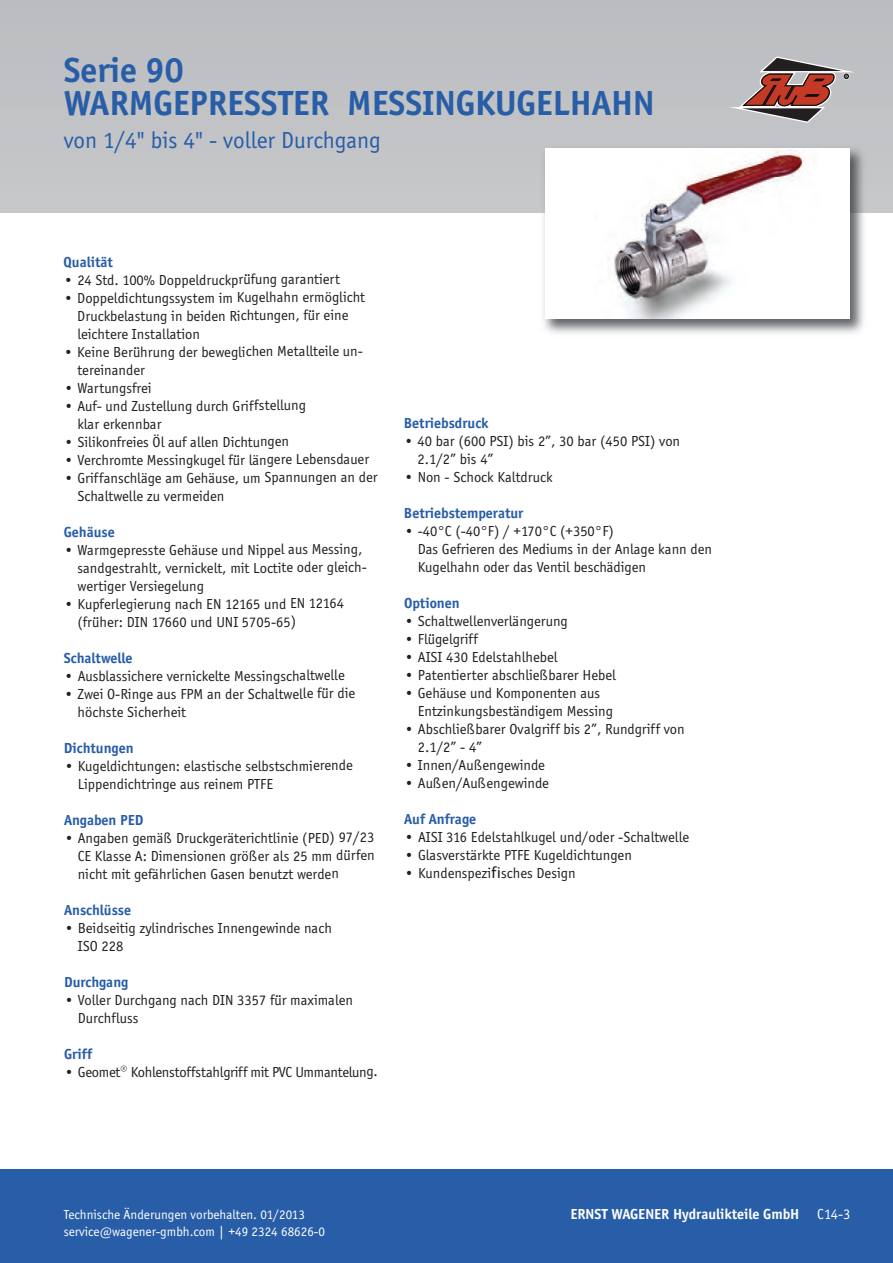
<style>
.page{position:relative;width:893px;height:1263px;background:#fff}
.page>*{position:absolute;margin:0;border:0;box-sizing:border-box;transform-origin:0 0}
.t1{font:700 36px/33px "Officina Sans";color:#285da8}
.t2{font:24px "Officina Sans";color:#285da8}
.t3{font:15px/18px "Officina Sans";color:#231f20}
.t4{font:700 15px "Officina Sans";color:#285da8}
.t5{font:15px "Officina Sans";letter-spacing:-.02em;color:#231f20}
.t6{font:700 15px "Officina Sans";color:#fff}
.t7{font:13.5px "Officina Sans";color:#fff}
.s1{font-family:"Calibri";font-weight:700}
.s2{font-family:"Lucida Grande"}
.s3{font-weight:400}
</style>
<div class="page">
<div style="left:0;top:1169px;width:893px;height:94px;background:#285da8"></div>
<img style="left:539px;top:142px;width:331px;height:192px">
<div style="left:545px;top:149px;width:305px;height:170px;background:#fff"></div>
<img style="left:608px;top:149px;width:197px;height:170px">
<svg style="left:729px;top:56px;width:126px;height:67px;background:#a78c8a"></svg>
<h1 class="t1" style="left:64px;top:53px;width:592px">Serie 90<br>WARMGEPRESSTER MESSINGKUGELHAHN</h1>
<h2 class="t2" style="left:64px;top:126px;width:319px">von 1/4" bis 4" - voller Durchgang</h2>
<p class="t4" style="left:64px;top:253px;width:51px">Qualität</p>
<p class="t3" style="left:64px;top:270px;width:278px">• 24 Std. 100% Doppeldruckpru<span class="s1">̈</span>fung garantiert</p>
<p class="t3" style="left:77px;top:288px;width:289px;text-indent:-14px">• Doppeldichtungssystem im Kugelhahn ermöglicht<br>Druckbelastung in beiden Richtungen, fu<span class="s1">̈</span>r eine leichtere Installation</p>
<p class="t3" style="left:77px;top:342px;width:287px;text-indent:-14px">• Keine Beru<span class="s1">̈</span>hrung der beweglichen Metallteile un&shy;tereinander</p>
<p class="t3" style="left:64px;top:378px;width:89px">• Wartungsfrei</p>
<p class="t3" style="left:77px;top:396px;width:230px;text-indent:-14px">• Auf- und Zustellung durch Griffstellung klar erkennbar</p>
<p class="t3" style="left:64px;top:432px;width:227px">• Silikonfreies Öl auf allen Dichtungen</p>
<p class="t3" style="left:64px;top:450px;width:307px">• Verchromte Messingkugel fu<span class="s1">̈</span>r längere Lebensdauer</p>
<p class="t3" style="left:77px;top:468px;width:302px;text-indent:-14px">• Griffanschläge am Gehäuse, um Spannungen an der<br>Schaltwelle zu vermeiden</p>
<p class="t4" style="left:64px;top:523px;width:53px">Gehäuse</p>
<p class="t3" style="left:78px;top:540px;width:291px;text-indent:-14px">• Warmgepresste Gehäuse und Nippel aus Messing, sandgestrahlt, vernickelt, mit Loctite oder gleich&shy;wertiger Versiegelung</p>
<p class="t3" style="left:78px;top:594px;width:268px;text-indent:-14px">• Kupferlegierung nach EN 12165 und EN 12164 (fru<span class="s1">̈</span>her: DIN 17660 und UNI 5705-65)</p>
<p class="t4" style="left:64px;top:649px;width:70px">Schaltwelle</p>
<p class="t3" style="left:64px;top:666px;width:282px">• Ausblassichere vernickelte Messingschaltwelle</p>
<p class="t3" style="left:78px;top:684px;width:279px;text-indent:-14px">• Zwei O-Ringe aus FPM an der Schaltwelle fu<span class="s1">̈</span>r die höchste Sicherheit</p>
<p class="t4" style="left:64px;top:739px;width:71px">Dichtungen</p>
<p class="t3" style="left:78px;top:756px;width:277px;text-indent:-14px">• Kugeldichtungen: elastische selbstschmierende<br>Lippendichtringe aus reinem PTFE</p>
<p class="t4" style="left:64px;top:811px;width:81px">Angaben PED</p>
<p class="t3" style="left:78px;top:828px;width:299px;text-align:justify;text-indent:-14px">• Angaben gemäß Druckgeräterichtlinie (PED) 97/23<br>CE Klasse A: Dimensionen größer als 25 mm du<span class="s1">̈</span>rfen nicht mit gefährlichen Gasen benutzt werden</p>
<p class="t4" style="left:64px;top:901px;width:69px">Anschlüsse</p>
<p class="t3" style="left:78px;top:918px;width:256px;text-indent:-14px">• Beidseitig zylindrisches Innengewinde nach<br>ISO 228</p>
<p class="t4" style="left:64px;top:973px;width:66px">Durchgang</p>
<p class="t3" style="left:78px;top:990px;width:277px;text-indent:-14px">• Voller Durchgang nach DIN 3357 fu<span class="s1">̈</span>r maximalen<br>Durchfluss</p>
<p class="t4" style="left:64px;top:1045px;width:30px">Griff</p>
<p class="t5" style="left:64px;top:1063px;width:315px">• Geomet® Kohlenstoffstahlgriff mit PVC Ummantelung.</p>
<p class="t4" style="left:404px;top:414px;width:86px">Betriebsdruck</p>
<p class="t3" style="left:418px;top:432px;width:264px;text-indent:-14px">• 40 bar (600 PSI) bis 2”, 30 bar (450 PSI) von<br>2.1/2” bis 4”</p>
<p class="t3" style="left:404px;top:468px;width:150px">• Non - Schock Kaltdruck</p>
<p class="t4" style="left:404px;top:504px;width:121px">Betriebstemperatur</p>
<p class="t3" style="left:418px;top:522px;width:296px;text-indent:-14px">• -40°C (-40°F) / +170°C (+350°F)<br>Das Gefrieren des Mediums in der Anlage kann den<br>Kugelhahn oder das Ventil beschädigen</p>
<p class="t4" style="left:404px;top:594px;width:57px">Optionen</p>
<p class="t3" style="left:404px;top:612px;width:165px">• Schaltwellenverlängerung</p>
<p class="t3" style="left:404px;top:630px;width:75px">• Flu<span class="s1">̈</span>gelgriff</p>
<p class="t3" style="left:404px;top:648px;width:155px">• AISI 430 Edelstahlhebel</p>
<p class="t3" style="left:404px;top:666px;width:213px">• Patentierter abschließbarer Hebel</p>
<p class="t3" style="left:418px;top:684px;width:197px;text-indent:-14px">• Gehäuse und Komponenten aus<br>Entzinkungsbeständigem Messing</p>
<p class="t3" style="left:418px;top:720px;width:268px;text-indent:-14px">• Abschließbarer Ovalgriff bis 2”, Rundgriff von<br>2.1/2” - 4”</p>
<p class="t3" style="left:404px;top:756px;width:142px">• Innen/Außengewinde</p>
<p class="t3" style="left:404px;top:774px;width:146px">• Außen/Außengewinde</p>
<p class="t4" style="left:404px;top:810px;width:73px">Auf Anfrage</p>
<p class="t3" style="left:404px;top:828px;width:286px">• AISI 316 Edelstahlkugel und/oder -Schaltwelle</p>
<p class="t3" style="left:404px;top:846px;width:229px">• Glasverstärkte PTFE Kugeldichtungen</p>
<p class="t3" style="left:404px;top:864px;width:173px">• Kundenspezi<span class="s2">fi</span>sches Design</p>
<p class="t7" style="left:64px;top:1206px;width:243px">Technische Änderungen vorbehalten. 01/2013</p>
<p class="t6" style="left:570px;top:1205px;width:282px">ERNST WAGENER Hydraulikteile GmbH <span class="s3">C14-3</span></p>
<p class="t7" style="left:64px;top:1223px;width:263px">service@wagener-gmbh.com | +49 2324 68626-0</p>
</div>
